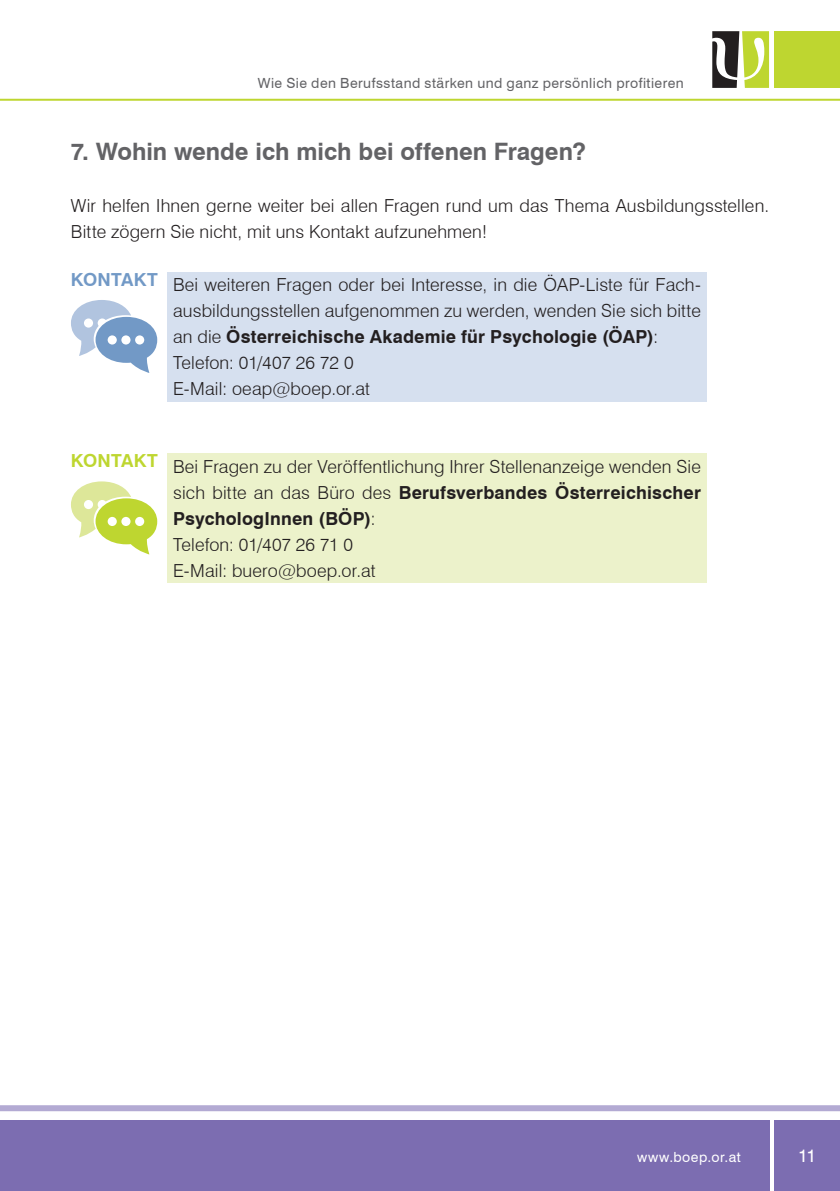
<style>
.page{position:relative;width:840px;height:1191px;background:#fff}
.page>*{position:absolute;margin:0;border:0;box-sizing:border-box;transform-origin:0 0}
.HL{font:700 24px "Swiss 721 BT";color:#636366}
.Text{font:300 18px/26px "Swiss 721 BT";letter-spacing:.01em;color:#231f20;text-align:justify}
.Text-2{font:700 18px "Swiss 721 BT";letter-spacing:.015em;color:#7299c6}
.Text-3{font:700 18px "Swiss 721 BT";letter-spacing:.015em;color:#bed630}
.t1{font:18px "Swiss 721 BT";color:#fff}
.t2{font:14px "Swiss 721 BT";letter-spacing:.035em;color:#636366}
.t3{font:14px "Swiss 721 BT";letter-spacing:.035em;color:#fff}
.s1{font-weight:700}
</style>
<div class="page">
<div style="left:0;top:1120px;width:768px;height:71px;background:#7c6db1"></div>
<div style="left:774px;top:31px;width:65px;height:57px;background:#bed630"></div>
<div style="left:774px;top:1120px;width:65px;height:71px;background:#7c6db1"></div>
<div style="left:0;top:1105px;width:839px;height:6px;background:#b3aad3"></div>
<svg style="left:712px;top:31px;width:56px;height:57px"></svg>
<hr style="left:0;top:99px;width:839px;height:2px;background:#bed630">
<div style="left:167px;top:272px;width:539px;height:129px;background:#d6e0ef"></div>
<div style="left:167px;top:453px;width:539px;height:129px;background:#ecf2cb"></div>
<svg style="left:71px;top:300px;width:86px;height:73px"></svg>
<svg style="left:71px;top:481px;width:86px;height:73px"></svg>
<p class="t2" style="left:258px;top:74px;width:427px">Wie Sie den Berufsstand stärken und ganz persönlich profitieren</p>
<p class="HL" style="left:71px;top:137px;width:516px">7. Wohin wende ich mich bei offenen Fragen?</p>
<p class="Text" style="left:71px;top:192px;width:699px">Wir helfen Ihnen gerne weiter bei allen Fragen rund um das Thema Ausbildungsstellen.<br>Bitte zögern Sie nicht, mit uns Kontakt aufzunehmen!</p>
<p class="Text-2" style="left:71px;top:268px;width:88px">KONTAKT</p>
<p class="Text" style="left:173px;top:272px;width:529px">Bei weiteren Fragen oder bei Interesse, in die ÖAP-Liste für Fach&shy;ausbildungsstellen aufgenommen zu werden, wenden Sie sich bitte an die <span class="s1">Österreichische Akademie für Psychologie (ÖAP)</span>:</p>
<p class="Text" style="left:173px;top:350px;width:182px">Telefon: 01/407 26 72 0</p>
<p class="Text" style="left:173px;top:376px;width:198px">E-Mail: oeap@boep.or.at</p>
<p class="Text-3" style="left:71px;top:449px;width:88px">KONTAKT</p>
<p class="Text" style="left:173px;top:453px;width:529px">Bei Fragen zu der Veröffentlichung Ihrer Stellenanzeige wenden Sie sich bitte an das Büro des <span class="s1">Berufsverbandes Österreichischer PsychologInnen (BÖP)</span>:</p>
<p class="Text" style="left:173px;top:531px;width:181px">Telefon: 01/407 26 71 0</p>
<p class="Text" style="left:173px;top:557px;width:204px">E-Mail: buero@boep.or.at</p>
<p class="t3" style="left:636px;top:1148px;width:105px">www.boep.or.at</p>
<p class="t1" style="left:797px;top:1144px;width:20px">11</p>
</div>
